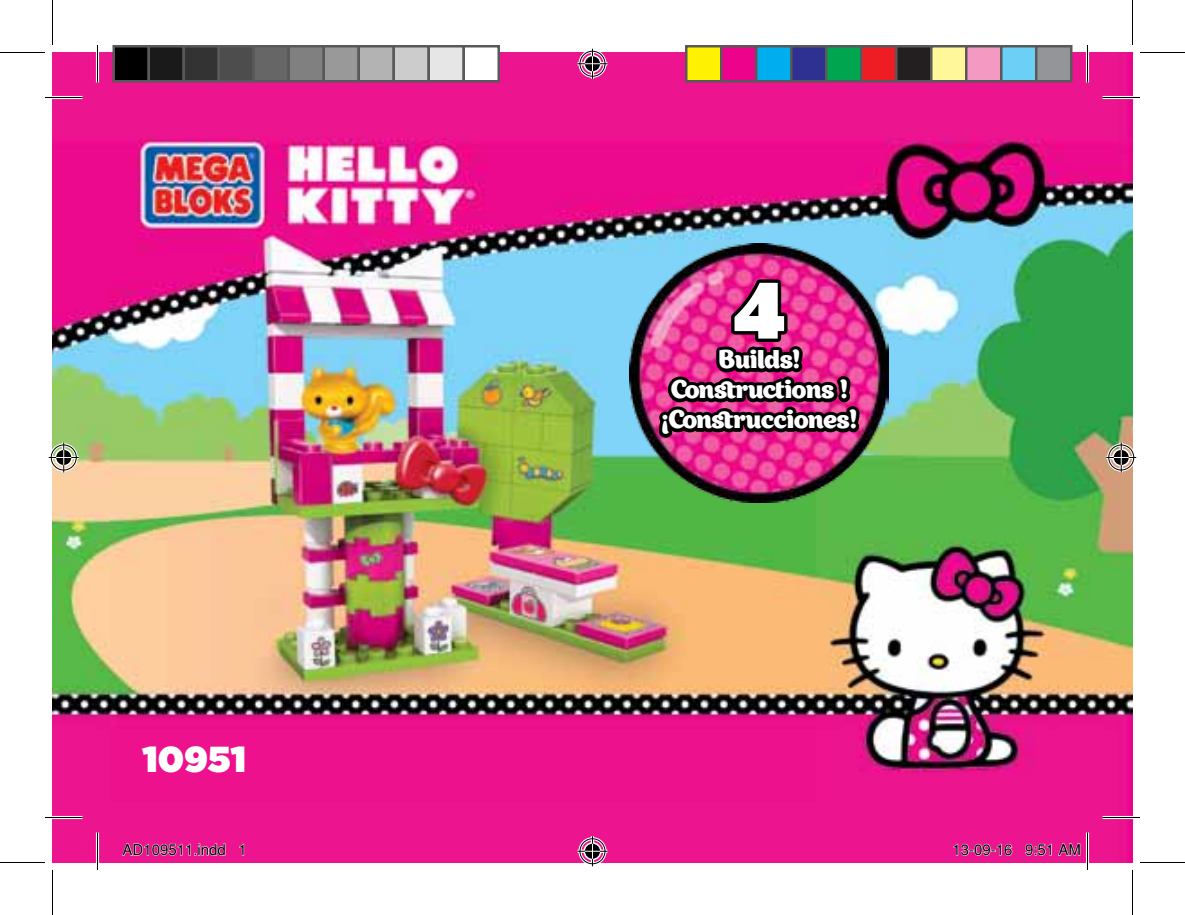
<style>
.page{position:relative;width:1185px;height:915px;background:#fff}
.page>*{position:absolute;margin:0;border:0;box-sizing:border-box;transform-origin:0 0}
.t1{font:100px "Appetite";color:#fff}
.t2{font:900 36.25px "Gotham HTF";color:#fff}
.t3{font:25px/30px "Appetite";color:#fff;text-align:center}
.t4{font:15px "Helvetica";color:#000}
</style>
<div class="page">
<img style="left:52px;top:52px;width:1080px;height:810px">
<img style="left:630px;top:243px;width:259px;height:259px">
<img style="left:655px;top:276px;width:208px;height:172px">
<hr style="left:45px;top:96px;width:37px;height:3px;background:#fff">
<hr style="left:1102px;top:96px;width:38px;height:3px;background:#fff">
<hr style="left:45px;top:816px;width:37px;height:3px;background:#fff">
<hr style="left:1102px;top:816px;width:38px;height:3px;background:#fff">
<hr style="left:96px;top:45px;width:3px;height:37px;background:#fff">
<hr style="left:96px;top:832px;width:3px;height:38px;background:#fff">
<hr style="left:1086px;top:45px;width:3px;height:37px;background:#fff">
<hr style="left:1086px;top:832px;width:3px;height:38px;background:#fff">
<hr style="left:45px;top:97px;width:37px;height:1px;background:#000">
<hr style="left:1102px;top:97px;width:38px;height:1px;background:#000">
<hr style="left:45px;top:817px;width:37px;height:1px;background:#000">
<hr style="left:1102px;top:817px;width:38px;height:1px;background:#000">
<hr style="left:97px;top:45px;width:1px;height:37px;background:#000">
<hr style="left:97px;top:832px;width:1px;height:38px;background:#000">
<hr style="left:1087px;top:45px;width:1px;height:37px;background:#000">
<hr style="left:1087px;top:832px;width:1px;height:38px;background:#000">
<hr style="left:0;top:52px;width:45px;height:1px;background:#000">
<hr style="left:1140px;top:52px;width:45px;height:1px;background:#000">
<hr style="left:0;top:862px;width:45px;height:1px;background:#000">
<hr style="left:1140px;top:862px;width:45px;height:1px;background:#000">
<hr style="left:52px;top:0;width:1px;height:45px;background:#000">
<hr style="left:52px;top:870px;width:1px;height:45px;background:#000">
<hr style="left:1132px;top:0;width:1px;height:45px;background:#000">
<hr style="left:1132px;top:870px;width:1px;height:45px;background:#000">
<div style="left:578px;top:50px;width:29px;height:28px;border:3px solid #fff;border-radius:50%"></div>
<hr style="left:578px;top:62px;width:30px;height:3px;background:#fff">
<hr style="left:591px;top:49px;width:3px;height:30px;background:#fff">
<div style="left:583px;top:55px;width:19px;height:18px;border:3px solid #fff;border-radius:50%"></div>
<div style="left:580px;top:51px;width:25px;height:26px;border:1px solid #000;border-radius:50%"></div>
<hr style="left:578px;top:63px;width:30px;height:1px;background:#000">
<hr style="left:592px;top:49px;width:1px;height:30px;background:#000">
<svg style="left:585px;top:56px;width:15px;height:15px"></svg>
<div style="left:578px;top:837px;width:29px;height:28px;border:3px solid #fff;border-radius:50%"></div>
<hr style="left:578px;top:850px;width:30px;height:3px;background:#fff">
<hr style="left:591px;top:836px;width:3px;height:30px;background:#fff">
<div style="left:583px;top:842px;width:19px;height:18px;border:3px solid #fff;border-radius:50%"></div>
<div style="left:580px;top:838px;width:25px;height:26px;border:1px solid #000;border-radius:50%"></div>
<hr style="left:578px;top:851px;width:30px;height:1px;background:#000">
<hr style="left:592px;top:836px;width:1px;height:30px;background:#000">
<svg style="left:585px;top:844px;width:15px;height:15px"></svg>
<div style="left:50px;top:443px;width:28px;height:29px;border:3px solid #fff;border-radius:50%"></div>
<hr style="left:49px;top:456px;width:30px;height:3px;background:#fff">
<hr style="left:62px;top:442px;width:3px;height:30px;background:#fff">
<div style="left:55px;top:448px;width:18px;height:19px;border:3px solid #fff;border-radius:50%"></div>
<div style="left:51px;top:445px;width:26px;height:25px;border:1px solid #000;border-radius:50%"></div>
<hr style="left:49px;top:457px;width:30px;height:1px;background:#000">
<hr style="left:63px;top:442px;width:1px;height:30px;background:#000">
<svg style="left:56px;top:450px;width:15px;height:15px"></svg>
<div style="left:1107px;top:443px;width:28px;height:29px;border:3px solid #fff;border-radius:50%"></div>
<hr style="left:1106px;top:456px;width:30px;height:3px;background:#fff">
<hr style="left:1120px;top:442px;width:3px;height:30px;background:#fff">
<div style="left:1112px;top:448px;width:18px;height:19px;border:3px solid #fff;border-radius:50%"></div>
<div style="left:1108px;top:445px;width:26px;height:25px;border:1px solid #000;border-radius:50%"></div>
<hr style="left:1106px;top:457px;width:30px;height:1px;background:#000">
<hr style="left:1121px;top:442px;width:1px;height:30px;background:#000">
<svg style="left:1114px;top:450px;width:15px;height:15px"></svg>
<div style="left:114px;top:46px;width:35px;height:35px;background:#000"></div>
<div style="left:112px;top:45px;width:38px;height:37px;border:2px solid #595959"></div>
<div style="left:149px;top:46px;width:35px;height:35px;background:#1a1a1a"></div>
<div style="left:148px;top:45px;width:37px;height:37px;border:2px solid #595959"></div>
<div style="left:184px;top:46px;width:35px;height:35px;background:#333"></div>
<div style="left:182px;top:45px;width:38px;height:37px;border:2px solid #595959"></div>
<div style="left:219px;top:46px;width:35px;height:35px;background:#4d4d4d"></div>
<div style="left:218px;top:45px;width:37px;height:37px;border:2px solid #595959"></div>
<div style="left:254px;top:46px;width:35px;height:35px;background:#666"></div>
<div style="left:252px;top:45px;width:38px;height:37px;border:2px solid #595959"></div>
<div style="left:289px;top:46px;width:35px;height:35px;background:#808080"></div>
<div style="left:288px;top:45px;width:37px;height:37px;border:2px solid #595959"></div>
<div style="left:324px;top:46px;width:35px;height:35px;background:#999"></div>
<div style="left:322px;top:45px;width:38px;height:37px;border:2px solid #595959"></div>
<div style="left:359px;top:46px;width:35px;height:35px;background:#b3b3b3"></div>
<div style="left:358px;top:45px;width:37px;height:37px;border:2px solid #595959"></div>
<div style="left:394px;top:46px;width:35px;height:35px;background:#ccc"></div>
<div style="left:392px;top:45px;width:38px;height:37px;border:2px solid #595959"></div>
<div style="left:429px;top:46px;width:35px;height:35px;background:#e6e6e6"></div>
<div style="left:428px;top:45px;width:37px;height:37px;border:2px solid #595959"></div>
<div style="left:464px;top:46px;width:35px;height:35px;background:#fff"></div>
<div style="left:462px;top:45px;width:38px;height:37px;border:2px solid #595959"></div>
<div style="left:686px;top:46px;width:35px;height:35px;background:#fff101"></div>
<div style="left:685px;top:45px;width:37px;height:37px;border:2px solid #595959"></div>
<div style="left:721px;top:46px;width:35px;height:35px;background:#ed028c"></div>
<div style="left:720px;top:45px;width:38px;height:37px;border:2px solid #595959"></div>
<div style="left:756px;top:46px;width:35px;height:35px;background:#00aeef"></div>
<div style="left:755px;top:45px;width:37px;height:37px;border:2px solid #595959"></div>
<div style="left:791px;top:46px;width:35px;height:35px;background:#2e3092"></div>
<div style="left:790px;top:45px;width:38px;height:37px;border:2px solid #595959"></div>
<div style="left:826px;top:46px;width:35px;height:35px;background:#00a54f"></div>
<div style="left:825px;top:45px;width:37px;height:37px;border:2px solid #595959"></div>
<div style="left:861px;top:46px;width:35px;height:35px;background:#ee1d23"></div>
<div style="left:860px;top:45px;width:38px;height:37px;border:2px solid #595959"></div>
<div style="left:896px;top:46px;width:35px;height:35px;background:#231f20"></div>
<div style="left:895px;top:45px;width:37px;height:37px;border:2px solid #595959"></div>
<div style="left:931px;top:46px;width:35px;height:35px;background:#fff79a"></div>
<div style="left:930px;top:45px;width:38px;height:37px;border:2px solid #595959"></div>
<div style="left:966px;top:46px;width:35px;height:35px;background:#f499c2"></div>
<div style="left:965px;top:45px;width:37px;height:37px;border:2px solid #595959"></div>
<div style="left:1001px;top:46px;width:35px;height:35px;background:#6bcff6"></div>
<div style="left:1000px;top:45px;width:38px;height:37px;border:2px solid #595959"></div>
<div style="left:1036px;top:46px;width:35px;height:35px;background:#939598"></div>
<div style="left:1035px;top:45px;width:37px;height:37px;border:2px solid #595959"></div>
<svg style="left:121px;top:843px;width:105px;height:14px"></svg>
<svg style="left:239px;top:843px;width:6px;height:13px"></svg>
<svg style="left:953px;top:843px;width:60px;height:13px"></svg>
<svg style="left:1025px;top:840px;width:56px;height:16px"></svg>
<h2 class="t2" style="left:142px;top:739px;width:105px">10951</h2>
<h1 class="t1" style="left:733px;top:235px;width:53px">4</h1>
<p class="t3" style="left:662px;top:345px;width:196px">Builds!<br>Constructions ! ¡Construcciones!</p>
<p class="t4" style="left:122px;top:841px;width:126px">AD109511.indd 1</p>
<p class="t4" style="left:952px;top:841px;width:130px">13-09-16 9:51 AM</p>
</div>
